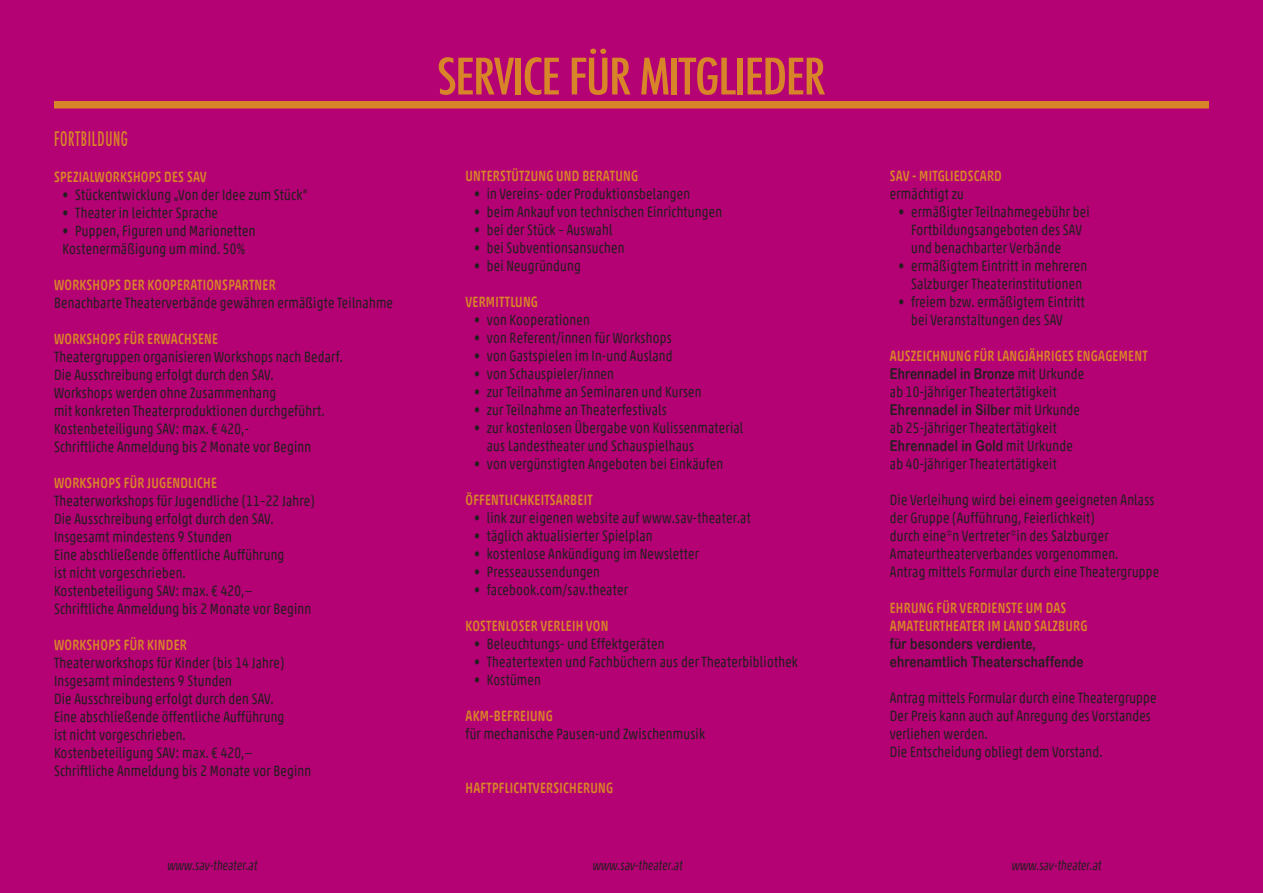
<style>
.page{position:relative;width:1263px;height:893px;background:#b40173}
.page>*{position:absolute;margin:0;border:0;box-sizing:border-box;transform-origin:0 0}
.t1{font:500 condensed 48.75px "Futura";letter-spacing:-.03em;color:#d88529;scale:1.1 1}
.t2{font:500 condensed 19.5px "Futura";letter-spacing:.04em;color:#d88529;scale:.79 1}
.t3{font:15px/18px "Akko Rounded Pro";letter-spacing:.02em;color:#231f20;scale:.79 1}
.t4{font:500 15px "Akko Rounded Pro";letter-spacing:.02em;color:#d88529;scale:.79 1}
.t5{font:15px "Arial Rounded MT Bold";letter-spacing:.02em;color:#231f20;scale:.79 1}
.t6{font:italic 13.5px "Akko Rounded Pro";color:#231f20;scale:.79 1}
.s1{font-family:"Akko Rounded Pro"}
</style>
<div class="page">
<div style="left:54px;top:101px;width:1155px;height:7px;background:#d88529"></div>
<p class="t2" style="left:54px;top:126px;width:95px">FORTBILDUNG</p>
<p class="t4" style="left:54px;top:167px;width:195px">SPEZIALWORKSHOPS DES SAV</p>
<p class="t3" style="left:63px;top:185px;width:312px">• Stückentwicklung „Von der Idee zum Stück“</p>
<p class="t3" style="left:63px;top:203px;width:198px">• Theater in leichter Sprache</p>
<p class="t3" style="left:63px;top:221px;width:246px">• Puppen, Figuren und Marionetten</p>
<p class="t3" style="left:63px;top:239px;width:233px">Kostenermäßigung um mind. 50%</p>
<p class="t4" style="left:54px;top:275px;width:282px">WORKSHOPS DER KOOPERATIONSPARTNER</p>
<p class="t3" style="left:54px;top:293px;width:431px">Benachbarte Theaterverbände gewähren ermäßigte Teilnahme</p>
<p class="t4" style="left:54px;top:329px;width:209px">WORKSHOPS FÜR ERWACHSENE</p>
<p class="t3" style="left:54px;top:347px;width:367px">Theatergruppen organisieren Workshops nach Bedarf.</p>
<p class="t3" style="left:54px;top:365px;width:279px">Die Ausschreibung erfolgt durch den SAV.</p>
<p class="t3" style="left:54px;top:383px;width:283px">Workshops werden ohne Zusammenhang</p>
<p class="t3" style="left:54px;top:401px;width:344px">mit konkreten Theaterproduktionen durchgeführt.</p>
<p class="t3" style="left:54px;top:419px;width:248px">Kostenbeteiligung SAV: max. € 420,-</p>
<p class="t3" style="left:54px;top:437px;width:327px">Schriftliche Anmeldung bis 2 Monate vor Beginn</p>
<p class="t4" style="left:54px;top:473px;width:208px">WORKSHOPS FÜR JUGENDLICHE</p>
<p class="t3" style="left:54px;top:491px;width:332px">Theaterworkshops für Jugendliche (11–22 Jahre)</p>
<p class="t3" style="left:54px;top:509px;width:279px">Die Ausschreibung erfolgt durch den SAV.</p>
<p class="t3" style="left:54px;top:527px;width:227px">Insgesamt mindestens 9 Stunden</p>
<p class="t3" style="left:54px;top:545px;width:293px">Eine abschließende öffentliche Aufführung</p>
<p class="t3" style="left:54px;top:563px;width:168px">ist nicht vorgeschrieben.</p>
<p class="t3" style="left:54px;top:581px;width:253px">Kostenbeteiligung SAV: max. € 420,—</p>
<p class="t3" style="left:54px;top:599px;width:327px">Schriftliche Anmeldung bis 2 Monate vor Beginn</p>
<p class="t4" style="left:54px;top:635px;width:170px">WORKSHOPS FÜR KINDER</p>
<p class="t3" style="left:54px;top:653px;width:293px">Theaterworkshops für Kinder (bis 14 Jahre)</p>
<p class="t3" style="left:54px;top:671px;width:227px">Insgesamt mindestens 9 Stunden</p>
<p class="t3" style="left:54px;top:689px;width:279px">Die Ausschreibung erfolgt durch den SAV.</p>
<p class="t3" style="left:54px;top:707px;width:293px">Eine abschließende öffentliche Aufführung</p>
<p class="t3" style="left:54px;top:725px;width:168px">ist nicht vorgeschrieben.</p>
<p class="t3" style="left:54px;top:743px;width:253px">Kostenbeteiligung SAV: max. € 420,—</p>
<p class="t3" style="left:54px;top:761px;width:327px">Schriftliche Anmeldung bis 2 Monate vor Beginn</p>
<p class="t1" style="left:437px;top:45px;width:355px">SERVICE FÜR MITGLIEDER</p>
<p class="t4" style="left:465px;top:167px;width:220px">UNTERSTÜTZUNG UND BERATUNG</p>
<p class="t3" style="left:474px;top:185px;width:275px">• in Vereins- oder Produktionsbelangen</p>
<p class="t3" style="left:474px;top:203px;width:316px">• beim Ankauf von technischen Einrichtungen</p>
<p class="t3" style="left:474px;top:221px;width:177px">• bei der Stück – Auswahl</p>
<p class="t3" style="left:474px;top:239px;width:192px">• bei Subventionsansuchen</p>
<p class="t3" style="left:474px;top:257px;width:137px">• bei Neugründung</p>
<p class="t4" style="left:465px;top:293px;width:93px">VERMITTLUNG</p>
<p class="t3" style="left:474px;top:311px;width:148px">• von Kooperationen</p>
<p class="t3" style="left:474px;top:329px;width:252px">• von Referent/innen für Workshops</p>
<p class="t3" style="left:474px;top:347px;width:253px">• von Gastspielen im In-und Ausland</p>
<p class="t3" style="left:474px;top:365px;width:179px">• von Schauspieler/innen</p>
<p class="t3" style="left:474px;top:383px;width:290px">• zur Teilnahme an Seminaren und Kursen</p>
<p class="t3" style="left:474px;top:401px;width:245px">• zur Teilnahme an Theaterfestivals</p>
<p class="t3" style="left:487px;top:419px;width:326px;text-indent:-13px">• zur kostenlosen Übergabe von Kulissenmaterial aus Landestheater und Schauspielhaus</p>
<p class="t3" style="left:474px;top:455px;width:317px">• von vergünstigten Angeboten bei Einkäufen</p>
<p class="t4" style="left:465px;top:491px;width:162px">ÖFFENTLICHKEITSARBEIT</p>
<p class="t3" style="left:474px;top:509px;width:352px">• link zur eigenen website auf www.sav-theater.at</p>
<p class="t3" style="left:474px;top:527px;width:228px">• täglich aktualisierter Spielplan</p>
<p class="t3" style="left:474px;top:545px;width:286px">• kostenlose Ankündigung im Newsletter</p>
<p class="t3" style="left:474px;top:563px;width:161px">• Presseaussendungen</p>
<p class="t3" style="left:474px;top:581px;width:196px">• facebook.com/sav.theater</p>
<p class="t4" style="left:465px;top:617px;width:182px">KOSTENLOSER VERLEIH VON</p>
<p class="t3" style="left:474px;top:635px;width:243px">• Beleuchtungs- und Effektgeräten</p>
<p class="t3" style="left:474px;top:653px;width:412px">• Theatertexten und Fachbüchern aus der Theaterbibliothek</p>
<p class="t3" style="left:474px;top:671px;width:86px">• Kostümen</p>
<p class="t4" style="left:465px;top:707px;width:112px">AKM-BEFREIUNG</p>
<p class="t3" style="left:465px;top:725px;width:305px">für mechanische Pausen-und Zwischenmusik</p>
<p class="t4" style="left:465px;top:779px;width:188px">HAFTPFLICHTVERSICHERUNG</p>
<p class="t4" style="left:890px;top:167px;width:143px">SAV - MITGLIEDSCARD</p>
<p class="t3" style="left:890px;top:185px;width:95px">ermächtigt zu</p>
<p class="t3" style="left:911px;top:203px;width:228px;text-indent:-13px">• ermäßigter Teilnahmegebühr bei<br>Fortbildungsangeboten des SAV und benachbarter Verbände</p>
<p class="t3" style="left:898px;top:257px;width:241px;text-align:center">• ermäßigtem Eintritt in mehreren<br>Salzburger Theaterinstitutionen</p>
<p class="t3" style="left:911px;top:293px;width:221px;text-indent:-13px">• freiem bzw. ermäßigtem Eintritt bei Veranstaltungen des SAV</p>
<p class="t4" style="left:890px;top:347px;width:328px">AUSZEICHNUNG FÜR LANGJÄHRIGES ENGAGEMENT</p>
<p class="t5" style="left:890px;top:365px;width:248px">Ehrennadel in Bronze <span class="s1">mit Urkunde</span></p>
<p class="t3" style="left:890px;top:383px;width:213px">ab 10-jähriger Theatertätigkeit</p>
<p class="t5" style="left:890px;top:401px;width:242px">Ehrennadel in Silber <span class="s1">mit Urkunde</span></p>
<p class="t3" style="left:890px;top:419px;width:213px">ab 25-jähriger Theatertätigkeit</p>
<p class="t5" style="left:890px;top:437px;width:233px">Ehrennadel in Gold <span class="s1">mit Urkunde</span></p>
<p class="t3" style="left:890px;top:455px;width:213px">ab 40-jähriger Theatertätigkeit</p>
<p class="t3" style="left:890px;top:491px;width:337px">Die Verleihung wird bei einem geeigneten Anlass</p>
<p class="t3" style="left:890px;top:509px;width:261px">der Gruppe (Aufführung, Feierlichkeit)</p>
<p class="t3" style="left:890px;top:527px;width:279px">durch eine*n Vertreter*in des Salzburger</p>
<p class="t3" style="left:890px;top:545px;width:291px">Amateurtheaterverbandes vorgenommen.</p>
<p class="t3" style="left:890px;top:563px;width:343px">Antrag mittels Formular durch eine Theatergruppe</p>
<p class="t4" style="left:890px;top:599px;width:225px">EHRUNG FÜR VERDIENSTE UM DAS</p>
<p class="t4" style="left:890px;top:617px;width:252px">AMATEURTHEATER IM LAND SALZBURG</p>
<p class="t5" style="left:890px;top:635px;width:186px">für besonders verdiente,</p>
<p class="t5" style="left:890px;top:653px;width:247px">ehrenamtlich Theaterschaffende</p>
<p class="t3" style="left:890px;top:689px;width:339px">Antrag mittels Formular durch eine Theatergruppe</p>
<p class="t3" style="left:890px;top:707px;width:332px">Der Preis kann auch auf Anregung des Vorstandes verliehen werden.</p>
<p class="t3" style="left:890px;top:743px;width:271px">Die Entscheidung obliegt dem Vorstand.</p>
<p class="t6" style="left:168px;top:857px;width:115px">www.sav-theater.at</p>
<p class="t6" style="left:593px;top:857px;width:115px">www.sav-theater.at</p>
<p class="t6" style="left:1012px;top:857px;width:115px">www.sav-theater.at</p>
</div>
